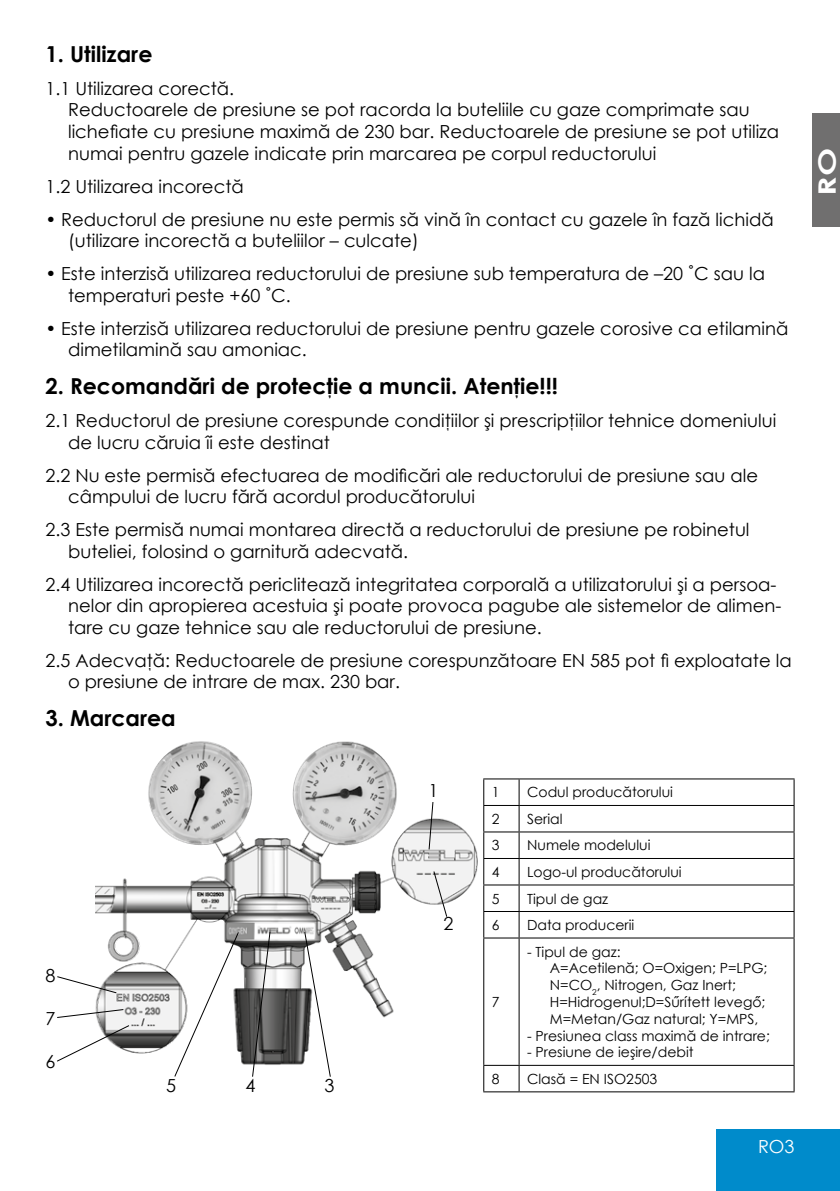
<style>
.page{position:relative;width:840px;height:1191px;background:#fff}
.page>*{position:absolute;margin:0;border:0;box-sizing:border-box;transform-origin:0 0}
.t1{font:700 24px "Century Gothic";color:#fff;scale:1.4 1}
.t2{font:700 22px "Century Gothic";color:#000}
.t3{font:18px/21.6px "Century Gothic";color:#000}
.t4{font:18px "Century Gothic";color:#fff}
.t5{font:14px/16.8px "Century Gothic";color:#000}
</style>
<div class="page">
<img style="left:96px;top:741px;width:381px;height:324px">
<svg style="left:57px;top:975px;width:60px;height:19px"></svg>
<svg style="left:57px;top:1008px;width:67px;height:10px"></svg>
<svg style="left:57px;top:1024px;width:73px;height:38px"></svg>
<svg style="left:173px;top:931px;width:66px;height:146px"></svg>
<svg style="left:251px;top:931px;width:20px;height:146px"></svg>
<svg style="left:303px;top:931px;width:28px;height:146px"></svg>
<svg style="left:428px;top:801px;width:6px;height:49px"></svg>
<svg style="left:432px;top:870px;width:15px;height:48px"></svg>
<hr style="left:483px;top:778px;width:36px;height:1px;background:#000">
<hr style="left:519px;top:778px;width:275px;height:1px;background:#000">
<hr style="left:483px;top:805px;width:36px;height:1px;background:#000">
<hr style="left:519px;top:805px;width:275px;height:1px;background:#000">
<hr style="left:483px;top:831px;width:36px;height:1px;background:#000">
<hr style="left:519px;top:831px;width:275px;height:1px;background:#000">
<hr style="left:483px;top:858px;width:36px;height:1px;background:#000">
<hr style="left:519px;top:858px;width:275px;height:1px;background:#000">
<hr style="left:483px;top:884px;width:36px;height:1px;background:#000">
<hr style="left:519px;top:884px;width:275px;height:1px;background:#000">
<hr style="left:483px;top:911px;width:36px;height:1px;background:#000">
<svg style="left:483px;top:779px;width:1px;height:158px"></svg>
<hr style="left:519px;top:911px;width:275px;height:1px;background:#000">
<svg style="left:518px;top:779px;width:1px;height:158px"></svg>
<svg style="left:793px;top:779px;width:1px;height:158px"></svg>
<hr style="left:483px;top:937px;width:36px;height:1px;background:#000">
<hr style="left:483px;top:938px;width:1px;height:126px;background:#000">
<hr style="left:519px;top:937px;width:275px;height:1px;background:#000">
<hr style="left:518px;top:938px;width:1px;height:126px;background:#000">
<hr style="left:793px;top:938px;width:1px;height:126px;background:#000">
<hr style="left:483px;top:1064px;width:36px;height:1px;background:#000">
<svg style="left:483px;top:1065px;width:1px;height:26px"></svg>
<hr style="left:519px;top:1064px;width:275px;height:1px;background:#000">
<svg style="left:518px;top:1065px;width:1px;height:26px"></svg>
<svg style="left:793px;top:1065px;width:1px;height:26px"></svg>
<hr style="left:483px;top:1091px;width:36px;height:1px;background:#000">
<hr style="left:519px;top:1091px;width:275px;height:1px;background:#000">
<div style="left:716px;top:1129px;width:123px;height:62px;background:#008bcb"></div>
<div style="left:811px;top:113px;width:28px;height:114px;background:#706f6f"></div>
<p class="t2" style="left:45px;top:37px;width:108px">1. Utilizare</p>
<p class="t3" style="left:68px;top:77px;width:712px;text-indent:-23px">1.1 Utilizarea corectă.<br>Reductoarele de presiune se pot racorda la buteliile cu gaze comprimate sau lichefiate cu presiune maximă de 230 bar. Reductoarele de presiune se pot utiliza numai pentru gazele indicate prin marcarea pe corpul reductorului</p>
<p class="t3" style="left:45px;top:175px;width:200px">1.2 Utilizarea incorectă</p>
<p class="t3" style="left:68px;top:208px;width:706px;text-indent:-23px">• Reductorul de presiune nu este permis să vină în contact cu gazele în fază lichidă (utilizare incorectă a buteliilor – culcate)</p>
<p class="t3" style="left:68px;top:262px;width:698px;text-indent:-23px">• Este interzisă utilizarea reductorului de presiune sub temperatura de –20 ˚C sau la temperaturi peste +60 ˚C.</p>
<p class="t3" style="left:68px;top:317px;width:721px;text-indent:-23px">• Este interzisă utilizarea reductorului de presiune pentru gazele corosive ca etilamină dimetilamină sau amoniac.</p>
<p class="t2" style="left:45px;top:369px;width:514px">2. Recomandări de protecţie a muncii. Atenţie!!!</p>
<p class="t3" style="left:68px;top:409px;width:709px;text-indent:-23px">2.1 Reductorul de presiune corespunde condiţiilor şi prescripţiilor tehnice domeniului de lucru căruia îi este destinat</p>
<p class="t3" style="left:68px;top:464px;width:691px;text-indent:-23px">2.2 Nu este permisă efectuarea de modificări ale reductorului de presiune sau ale câmpului de lucru fără acordul producătorului</p>
<p class="t3" style="left:68px;top:518px;width:682px;text-indent:-23px">2.3 Este permisă numai montarea directă a reductorului de presiune pe robinetul buteliei, folosind o garnitură adecvată.</p>
<p class="t3" style="left:68px;top:573px;width:714px;text-indent:-23px">2.4 Utilizarea incorectă periclitează integritatea corporală a utilizatorului şi a persoa&shy;nelor din apropierea acestuia şi poate provoca pagube ale sistemelor de alimen&shy;tare cu gaze tehnice sau ale reductorului de presiune.</p>
<p class="t3" style="left:68px;top:649px;width:724px;text-indent:-23px">2.5 Adecvaţă: Reductoarele de presiune corespunzătoare EN 585 pot fi exploatate la o presiune de intrare de max. 230 bar.</p>
<p class="t2" style="left:45px;top:701px;width:132px">3. Marcarea</p>
<p class="t3" style="left:45px;top:964px;width:11px">8</p>
<p class="t3" style="left:45px;top:1007px;width:11px">7</p>
<p class="t3" style="left:45px;top:1050px;width:11px">6</p>
<p class="t3" style="left:166px;top:1074px;width:11px">5</p>
<p class="t3" style="left:245px;top:1074px;width:11px">4</p>
<p class="t3" style="left:324px;top:1074px;width:11px">3</p>
<p class="t3" style="left:428px;top:779px;width:11px">1</p>
<p class="t3" style="left:443px;top:912px;width:11px">2</p>
<p class="t5" style="left:491px;top:783px;width:9px">1</p>
<p class="t5" style="left:527px;top:783px;width:147px">Codul producătorului</p>
<p class="t5" style="left:491px;top:810px;width:9px">2</p>
<p class="t5" style="left:527px;top:810px;width:37px">Serial</p>
<p class="t5" style="left:491px;top:836px;width:9px">3</p>
<p class="t5" style="left:527px;top:836px;width:125px">Numele modelului</p>
<p class="t5" style="left:491px;top:863px;width:9px">4</p>
<p class="t5" style="left:527px;top:863px;width:156px">Logo-ul producătorului</p>
<p class="t5" style="left:491px;top:889px;width:9px">5</p>
<p class="t5" style="left:527px;top:889px;width:83px">Tipul de gaz</p>
<p class="t5" style="left:491px;top:916px;width:9px">6</p>
<p class="t5" style="left:527px;top:916px;width:109px">Data producerii</p>
<p class="t5" style="left:491px;top:993px;width:9px">7</p>
<p class="t5" style="left:549px;top:943px;width:219px;text-indent:-23px">- Tipul de gaz:<br>A=Acetilenă; O=Oxigen; P=LPG;<br>N=CO<sub>2</sub>, Nitrogen, Gaz Inert;<br>H=Hidrogenul;D=Sűrített levegő;<br>M=Metan/Gaz natural; Y=MPS,</p>
<p class="t5" style="left:527px;top:1026px;width:244px">- Presiunea class maximă de intrare;</p>
<p class="t5" style="left:527px;top:1043px;width:168px">- Presiune de ieşire/debit</p>
<p class="t5" style="left:491px;top:1070px;width:9px">8</p>
<p class="t5" style="left:527px;top:1070px;width:132px">Clasă = EN ISO2503</p>
<p class="t4" style="left:757px;top:1133px;width:38px">RO3</p>
<h1 class="t1" style="left:808px;top:196px;width:36px;rotate:-90deg">RO</h1>
</div>
